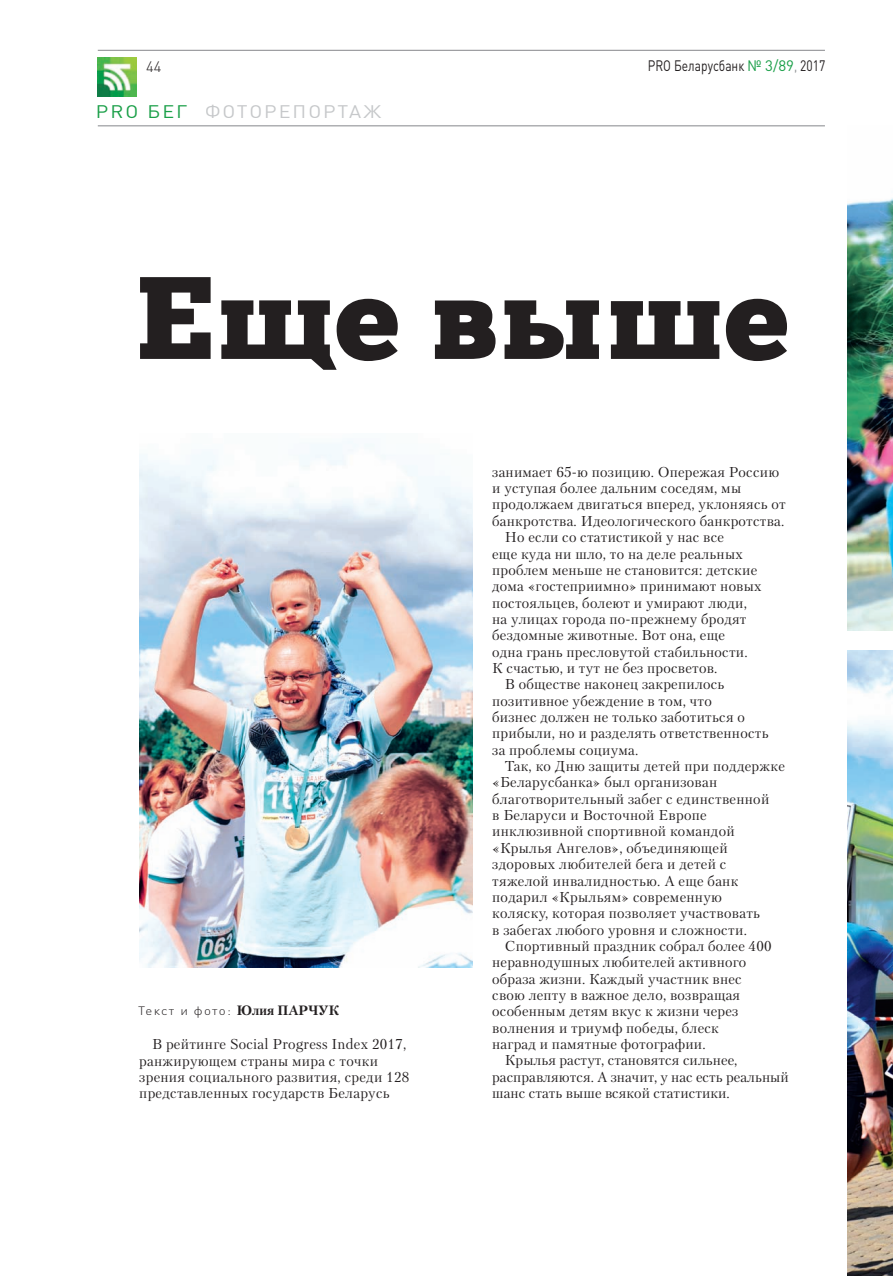
<style>
.page{position:relative;width:893px;height:1276px;background:#fff}
.page>*{position:absolute;margin:0;border:0;box-sizing:border-box;transform-origin:0 0}
.t1{font:117px "Chunk Five Ex";color:#231f20}
.t2{font:18px "DIN Pro";letter-spacing:.1em;color:#c6c8ca;scale:1.1 1}
.t3{font:15px "DIN Pro";color:#231f20;scale:.8 1}
.t4{font:300 15px "DIN Pro";color:#231f20}
.t5{font:14.25px/16.4px "Petersburg C";letter-spacing:.015em;color:#231f20}
.t6{font:300 12px "DIN Pro";color:#231f20;scale:1.1 1}
.s1{color:#1a9f48}
.s2{color:#939598}
.s3{font-family:"Petersburg C";font-weight:700;font-size:13.5px}
</style>
<div class="page">
<img style="left:847px;top:198px;width:46px;height:432px">
<img style="left:98px;top:57px;width:39px;height:39px">
<hr style="left:98px;top:125px;width:727px;height:1px;background:#939598">
<hr style="left:98px;top:50px;width:727px;height:1px;background:#939598">
<img style="left:139px;top:441px;width:333px;height:526px">
<img style="left:847px;top:651px;width:46px;height:625px">
<p class="t4" style="left:146px;top:56px;width:17px">44</p>
<p class="t3" style="left:648px;top:55px;width:223px">PRO Беларусбанк <span class="s1">№ 3/89</span><span class="s2">,</span> 2017</p>
<p class="t2" style="left:96px;top:99px;width:261px"><span class="s1">PRO Бег</span> фоторепортаж</p>
<h1 class="t1" style="left:137px;top:230px;width:653px">еще выше</h1>
<p class="t6" style="left:138px;top:1002px;width:184px">текст и фото: <span class="s3">Юлия ПАРЧУК</span></p>
<p class="t5" style="left:139px;top:1036px;width:272px;text-indent:13px">В рейтинге social Progress Index 2017, ранжирующем страны мира с точки зрения социального развития, среди 128 представленных государств Беларусь</p>
<p class="t5" style="left:492px;top:463px;width:288px">занимает 65-ю позицию. Опережая Россию</p>
<p class="t5" style="left:492px;top:480px;width:250px">и уступая более дальним соседям, мы</p>
<p class="t5" style="left:492px;top:496px;width:295px">продолжаем двигаться вперед, уклоняясь от</p>
<p class="t5" style="left:492px;top:512px;width:294px">банкротства. Идеологического банкротства.</p>
<p class="t5" style="left:505px;top:529px;width:221px">Но если со статистикой у нас все</p>
<p class="t5" style="left:492px;top:545px;width:252px">еще куда ни шло, то на деле реальных</p>
<p class="t5" style="left:492px;top:561px;width:266px">проблем меньше не становится: детские</p>
<p class="t5" style="left:492px;top:578px;width:271px">дома «гостеприимно» принимают новых</p>
<p class="t5" style="left:492px;top:594px;width:256px">постояльцев, болеют и умирают люди,</p>
<p class="t5" style="left:492px;top:610px;width:256px">на улицах города по-прежнему бродят</p>
<p class="t5" style="left:492px;top:627px;width:234px">бездомные животные. Вот она, еще</p>
<p class="t5" style="left:492px;top:643px;width:257px">одна грань пресловутой стабильности.</p>
<p class="t5" style="left:492px;top:659px;width:227px">К счастью, и тут не без просветов.</p>
<p class="t5" style="left:505px;top:676px;width:221px">В обществе наконец закрепилось</p>
<p class="t5" style="left:492px;top:692px;width:221px">позитивное убеждение в том, что</p>
<p class="t5" style="left:492px;top:708px;width:254px">бизнес должен не только заботиться о</p>
<p class="t5" style="left:492px;top:725px;width:278px">прибыли, но и разделять ответственность</p>
<p class="t5" style="left:492px;top:741px;width:148px">за проблемы социума.</p>
<p class="t5" style="left:505px;top:758px;width:281px">Так, ко Дню защиты детей при поддержке</p>
<p class="t5" style="left:492px;top:774px;width:227px">«Беларусбанка» был организован</p>
<p class="t5" style="left:492px;top:790px;width:279px">благотворительный забег с единственной</p>
<p class="t5" style="left:492px;top:807px;width:216px">в Беларуси и Восточной Европе</p>
<p class="t5" style="left:492px;top:823px;width:244px">инклюзивной спортивной командой</p>
<p class="t5" style="left:492px;top:839px;width:237px">«Крылья Ангелов», объединяющей</p>
<p class="t5" style="left:492px;top:856px;width:236px">здоровых любителей бега и детей с</p>
<p class="t5" style="left:492px;top:872px;width:248px">тяжелой инвалидностью. А еще банк</p>
<p class="t5" style="left:492px;top:888px;width:231px">подарил «Крыльям» современную</p>
<p class="t5" style="left:492px;top:905px;width:269px">коляску, которая позволяет участвовать</p>
<p class="t5" style="left:492px;top:921px;width:256px">в забегах любого уровня и сложности.</p>
<p class="t5" style="left:505px;top:937px;width:268px">Спортивный праздник собрал более 400</p>
<p class="t5" style="left:492px;top:954px;width:256px">неравнодушных любителей активного</p>
<p class="t5" style="left:492px;top:970px;width:251px">образа жизни. Каждый участник внес</p>
<p class="t5" style="left:492px;top:986px;width:250px">свою лепту в важное дело, возвращая</p>
<p class="t5" style="left:492px;top:1003px;width:248px">особенным детям вкус к жизни через</p>
<p class="t5" style="left:492px;top:1019px;width:228px">волнения и триумф победы, блеск</p>
<p class="t5" style="left:492px;top:1035px;width:215px">наград и памятные фотографии.</p>
<p class="t5" style="left:505px;top:1052px;width:234px">Крылья растут, становятся сильнее,</p>
<p class="t5" style="left:492px;top:1068px;width:298px">расправляются. А значит, у нас есть реальный</p>
<p class="t5" style="left:492px;top:1084px;width:239px">шанс стать выше всякой статистики.</p>
</div>
